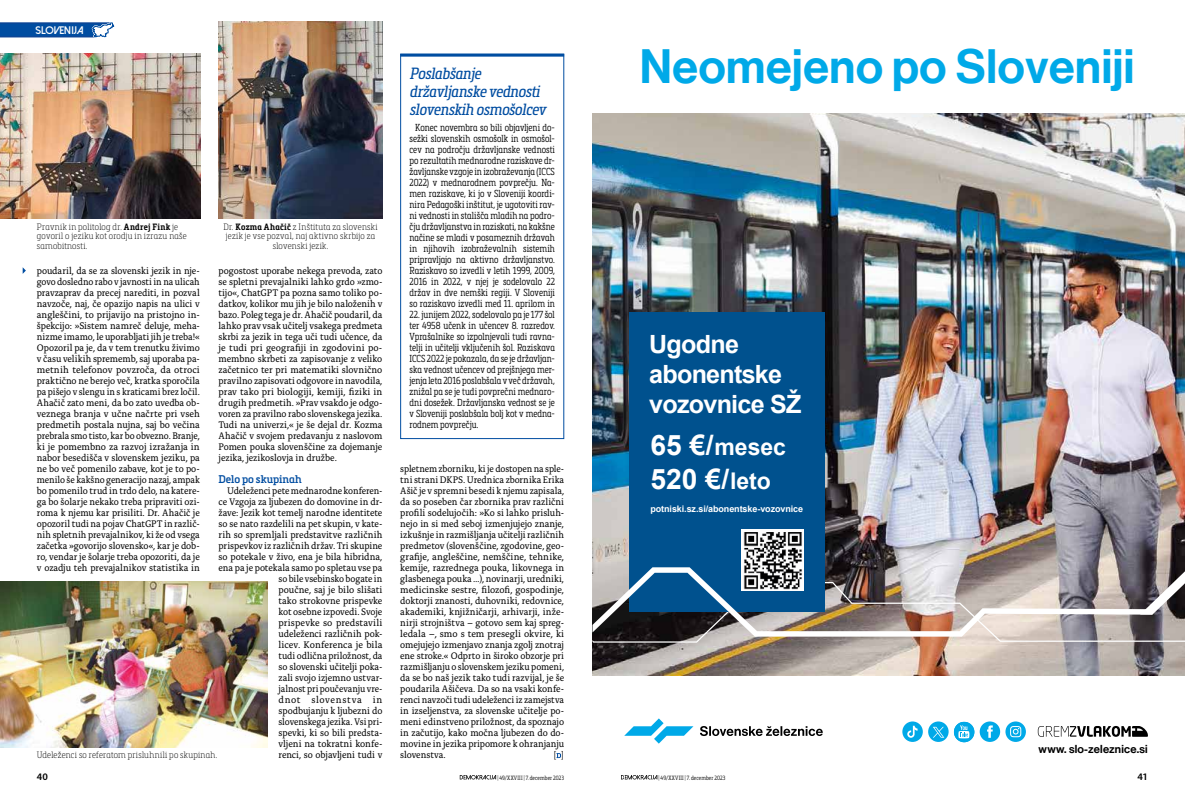
<style>
.page{position:relative;width:1185px;height:794px;background:#fff}
.page>*{position:absolute;margin:0;border:0;box-sizing:border-box;transform-origin:0 0}
.t1{font:47px "N Haas Grotesk DS Pro 65 Md";letter-spacing:.015em;color:#00a9e8}
.t2{font:700 28.2px "Arial";color:#fff}
.t3{font:700 25.1px/30.1px "Arial";letter-spacing:-.03em;color:#fff}
.t4{font:700 23px "Arial";color:#fff}
.t5{font:16px/18px "Metronic Slab Narrow Regular Itali";letter-spacing:-.01em;color:#004da1}
.t6{font:11.3px "Neue Haas Display Mediu";letter-spacing:.02em;color:#000}
.t7{font:600 11px "Metronic Slab Pro";letter-spacing:-.005em;color:#004da1;scale:.93 1}
.t8{font:800 11px "Dolce Vita";color:#fff}
.t9{font:10px/11px "Alda OTCEV";letter-spacing:-.005em;color:#000;text-align:right;scale:.91 1}
.t10{font:10px/11px "Alda OTCEV";letter-spacing:-.005em;color:#000;text-align:justify;scale:.93 1}
.t11{font:300 10px/11px "Metronic Slab Narrow";color:#000;text-align:center;scale:.94 1}
.t12{font:600 semi-condensed 10px "Myriad Pro";color:#000;scale:1.1 1}
.t13{font:10px "Minion Pro";color:#000;scale:.93 1}
.t14{font:9px/9.5px "Metronic Slab Narrow Air";letter-spacing:.025em;color:#000}
.t15{font:700 9px "Arial";letter-spacing:-.01em;color:#fff}
.t16{font:300 6px "Metronic Slab Narrow";letter-spacing:.02em;color:#000;scale:.95 1}
.s1{font-family:"Metronic Slab Narrow";font-weight:600}
.s2{font-size:28.2px}
.s3{font-size:23px}
</style>
<div class="page">
<svg style="left:621px;top:775px;width:36px;height:4px"></svg>
<svg style="left:460px;top:775px;width:36px;height:4px"></svg>
<svg style="left:556px;top:753px;width:5px;height:5px"></svg>
<img style="left:0;top:54px;width:201px;height:165px">
<img style="left:219px;top:22px;width:163px;height:197px">
<svg style="left:23px;top:267px;width:3px;height:7px"></svg>
<svg style="left:0;top:22px;width:115px;height:16px;background:#2d69ae"></svg>
<img style="left:592px;top:114px;width:593px;height:561px">
<div style="left:954px;top:722px;width:20px;height:20px;background:#00a9e8;border-radius:10px"></div>
<svg style="left:958px;top:725px;width:11px;height:13px"></svg>
<svg style="left:624px;top:718px;width:69px;height:25px"></svg>
<svg style="left:700px;top:726px;width:123px;height:10px"></svg>
<svg style="left:1038px;top:726px;width:110px;height:11px"></svg>
<svg style="left:928px;top:721px;width:21px;height:21px"></svg>
<div style="left:980px;top:721px;width:20px;height:21px;background:#00a9e8;border-radius:50%"></div>
<svg style="left:987px;top:725px;width:6px;height:13px"></svg>
<svg style="left:1005px;top:721px;width:21px;height:21px"></svg>
<svg style="left:1010px;top:726px;width:11px;height:11px"></svg>
<svg style="left:902px;top:721px;width:21px;height:21px"></svg>
<svg style="left:907px;top:725px;width:10px;height:12px"></svg>
<svg style="left:933px;top:727px;width:11px;height:10px"></svg>
<img style="left:592px;top:571px;width:593px;height:71px">
<div style="left:629px;top:312px;width:195px;height:299px;background:#00518e"></div>
<img style="left:741px;top:529px;width:63px;height:38px">
<img style="left:592px;top:567px;width:560px;height:69px">
<img style="left:0;top:582px;width:267px;height:165px">
<div style="left:400px;top:54px;width:164px;height:385px;border:1px solid #004da1"></div>
<hr style="left:400px;top:54px;width:164px;height:3px;background:#004da1">
<p class="t8" style="left:35px;top:24px;width:50px">SLOVENIJA</p>
<p class="t14" style="left:37px;top:222px;width:151px">Pravnik in politolog dr. <span class="s1">Andrej Fink</span> je govoril o jeziku kot orodju in izrazu naše samobitnosti.</p>
<p class="t14" style="left:223px;top:222px;width:156px;text-align:center">Dr. <span class="s1">Kozma Ahačič</span> z Inštituta za slovenski jezik je vse pozval, naj aktivno skrbijo za slovenski jezik.</p>
<p class="t10" style="left:37px;top:264px;width:177px">poudaril, da se za slovenski jezik in nje&shy;govo dosledno rabo v javnosti in na ulicah pravzaprav da precej narediti, in pozval navzoče, naj, če opazijo napis na ulici v angleščini, to prijavijo na pristojno in&shy;špekcijo: »Sistem namreč deluje, meha&shy;nizme imamo, le uporabljati jih je treba!« Opozoril pa je, da v tem trenutku živimo v času velikih sprememb, saj uporaba pa&shy;metnih telefonov povzroča, da otroci praktično ne berejo več, kratka sporočila pa pišejo v slengu in s kraticami brez ločil.<br>Ahačič zato meni, da bo zato uvedba ob&shy;veznega branja v učne načrte pri vseh predmetih postala nujna, saj bo večina prebrala smo tisto, kar bo obvezno. Branje, ki je pomembno za razvoj izražanja in nabor besedišča v slovenskem jeziku, pa ne bo več pomenilo zabave, kot je to po&shy;menilo še kakšno generacijo nazaj, ampak bo pomenilo trud in trdo delo, na katere&shy;ga bo šolarje nekako treba pripraviti ozi&shy;roma k njemu kar prisiliti. Dr. Ahačič je opozoril tudi na pojav ChatGPT in različ&shy;nih spletnih prevajalnikov, ki že od vsega začetka »govorijo slovensko«, kar je dob&shy;ro, vendar je šolarje treba opozoriti, da je v ozadju teh prevajalnikov statistika in</p>
<p class="t10" style="left:219px;top:264px;width:178px">pogostost uporabe nekega prevoda, zato se spletni prevajalniki lahko grdo »zmo&shy;tijo«, ChatGPT pa pozna samo toliko po&shy;datkov, kolikor mu jih je bilo naloženih v bazo. Poleg tega je dr. Ahačič poudaril, da lahko prav vsak učitelj vsakega predmeta skrbi za jezik in tega uči tudi učence, da je tudi pri geografiji in zgodovini po&shy;membno skrbeti za zapisovanje z veliko začetnico ter pri matematiki slovnično pravilno zapisovati odgovore in navodila, prav tako pri biologiji, kemiji, fiziki in drugih predmetih. »Prav vsakdo je odgo&shy;voren za pravilno rabo slovenskega jezika.<br>Tudi na univerzi,« je še dejal dr. Kozma Ahačič v svojem predavanju z naslovom Pomen pouka slovenščine za dojemanje jezika, jezikoslovja in družbe.</p>
<p class="t7" style="left:219px;top:472px;width:91px">Delo po skupinah</p>
<p class="t9" style="left:219px;top:484px;width:182px">Udeleženci pete mednarodne konferen&shy;ce Vzgoja za ljubezen do domovine in dr&shy;žave: Jezik kot temelj narodne identitete so se nato razdelili na pet skupin, v kate&shy;rih so spremljali predstavitve različnih prispevkov iz različnih držav. Tri skupine so potekale v živo, ena je bila hibridna, ena pa je potekala samo po spletau vse pa so bile vsebinsko bogate in<br>poučne, saj je bilo slišati<br>tako strokovne prispevke<br>kot osebne izpovedi. Svoje<br>prispevke so predstavili<br>udeleženci različnih pok-<br>licev. Konferenca je bila<br>tudi odlična priložnost, da<br>so slovenski učitelji poka-<br>zali svojo izjemno ustvar-<br>jalnost pri poučevanju vre-<br>dnot slovenstva in<br>spodbujanju k ljubezni do<br>slovenskega jezika. Vsi pri-<br>spevki, ki so bili predsta-<br>vljeni na tokratni konfe-<br>renci, so objavljeni tudi v</p>
<p class="t14" style="left:37px;top:750px;width:182px">Udeleženci so referatom prisluhnili po skupinah.</p>
<h3 class="t5" style="left:409px;top:65px;width:138px">Poslabšanje državljanske vednosti slovenskih osmošolcev</h3>
<p class="t11" style="left:409px;top:122px;width:156px">Konec novembra so bili objavljeni do&shy;sežki slovenskih osmošolk in osmošol&shy;cev na področju državljanske vednosti po rezultatih mednarodne raziskave dr&shy;žavljanske vzgoje in izobraževanja (ICCS 2022) v mednarodnem povprečju. Na&shy;men raziskave, ki jo v Sloveniji koordi&shy;nira Pedagoški inštitut, je ugotoviti rav&shy;ni vednosti in stališča mladih na podro&shy;čju državljanstva in raziskati, na kakšne načine se mladi v posameznih državah in njihovih izobraževalnih sistemih pripravljajo na aktivno državljanstvo.<br>Raziskavo so izvedli v letih 1999, 2009, 2016 in 2022, v njej je sodelovalo 22 držav in dve nemški regiji. V Sloveniji so raziskavo izvedli med 11. aprilom in</p>
<p class="t11" style="left:409px;top:309px;width:156px;text-align:justify">22. junijem 2022, sodelovalo pa je 177 šol ter 4958 učenk in učencev 8. razredov.<br>Vprašalnike so izpolnjevali tudi ravna&shy;telji in učitelji vključenih šol. Raziskava ICCS 2022 je pokazala, da se je državljan&shy;ska vednost učencev od prejšnjega mer&shy;jenja leta 2016 poslabšala v več državah, znižal pa se je tudi povprečni mednaro&shy;dni dosežek. Državljanska vednost se je v Sloveniji poslabšala bolj kot v medna&shy;rodnem povprečju.</p>
<p class="t9" style="left:400px;top:462px;width:182px;text-align:justify">spletnem zborniku, ki je dostopen na sple&shy;tni strani DKPS. Urednica zbornika Erika Ašič je v spremni besedi k njemu zapisala, da so poseben čar zbornika prav različni profili sodelujočih: »Ko si lahko prisluh&shy;nejo in si med seboj izmenjujejo znanje, izkušnje in razmišljanja učitelji različnih predmetov (slovenščine, zgodovine, geo&shy;grafije, angleščine, nemščine, tehnike, kemije, razrednega pouka, likovnega in glasbenega pouka …), novinarji, uredniki, medicinske sestre, filozofi, gospodinje, doktorji znanosti, duhovniki, redovnice, akademiki, knjižničarji, arhivarji, inže&shy;nirji strojništva – gotovo sem kaj spreg&shy;ledala –, smo s tem presegli okvire, ki omejujejo izmenjavo znanja zgolj znotraj ene stroke.« Odprto in široko obzorje pri razmišljanju o slovenskem jeziku pomeni, da se bo naš jezik tako tudi razvijal, je še poudarila Ašičeva. Da so na vsaki konfe&shy;renci navzoči tudi udeleženci iz zamejstva in izseljenstva, za slovenske učitelje po&shy;meni edinstveno priložnost, da spoznajo in začutijo, kako močna ljubezen do do&shy;movine in jezika pripomore k ohranjanju slovenstva.</p>
<p class="t13" style="left:553px;top:748px;width:13px">[ ]</p>
<h1 class="t1" style="left:640px;top:39px;width:496px">Neomejeno po Sloveniji</h1>
<h3 class="t3" style="left:649px;top:329px;width:154px">Ugodne abonentske vozovnice SŽ</h3>
<h3 class="t4" style="left:650px;top:431px;width:137px"><span class="s2">65 €/</span>mesec</h3>
<h2 class="t2" style="left:650px;top:459px;width:122px">520 €/<span class="s3">leto</span></h2>
<p class="t15" style="left:650px;top:502px;width:154px">potniski.sz.si/abonentske-vozovnice</p>
<p class="t6" style="left:1038px;top:742px;width:111px">www. slo-zeleznice.si</p>
<p class="t12" style="left:37px;top:770px;width:12px">40</p>
<p class="t16" style="left:497px;top:774px;width:72px">| 49/XXVIII | 7. december 2023</p>
<p class="t16" style="left:659px;top:774px;width:72px">| 49/XXVIII | 7. december 2023</p>
<p class="t12" style="left:1138px;top:770px;width:11px">41</p>
</div>
